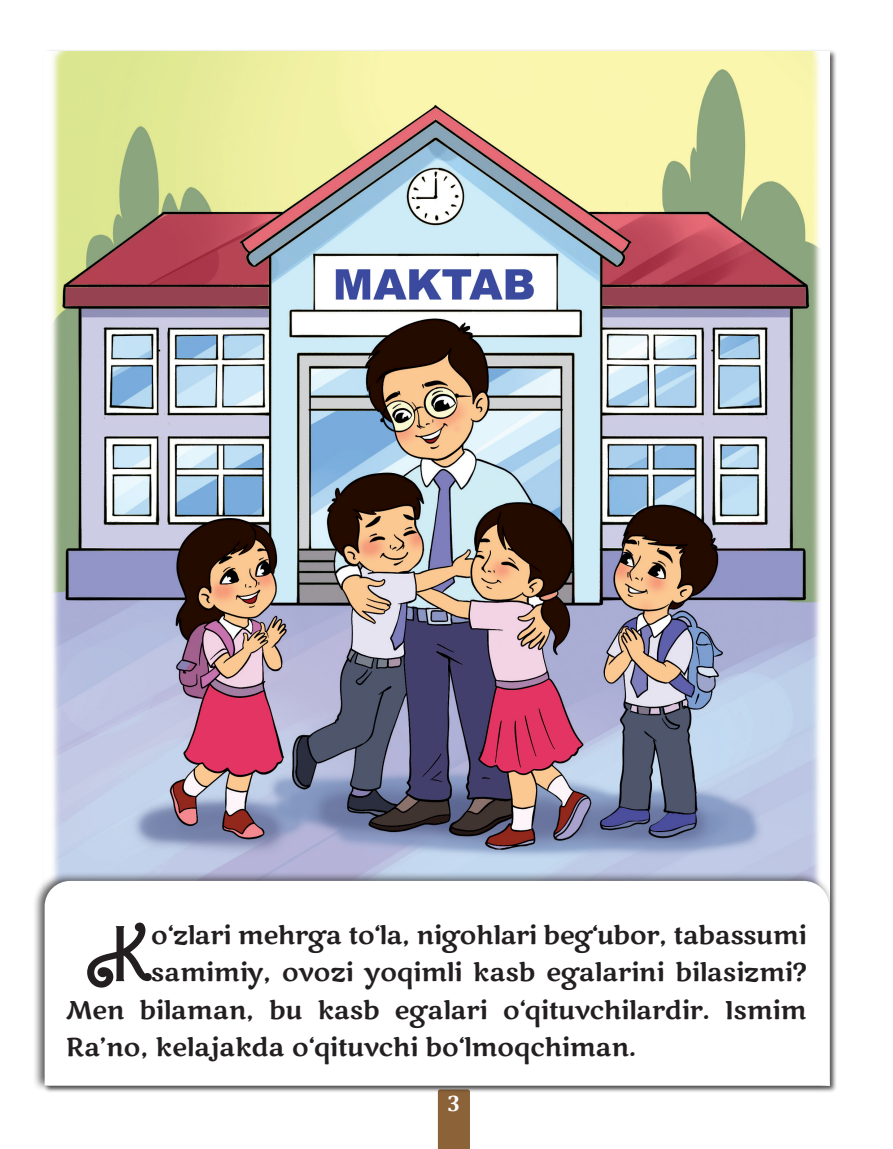
<style>
.page{position:relative;width:893px;height:1149px;background:#fff}
.page>*{position:absolute;margin:0;border:0;box-sizing:border-box;transform-origin:0 0}
.t1{font:81px "Bartex";color:#231f20}
.t2{font:25.5px "Marko One";letter-spacing:-.01em;color:#231f20}
.t3{font:700 22.5px "Cambria";color:#fff}
</style>
<div class="page">
<div style="left:438px;top:1092px;width:32px;height:56px;background:#8c6238"></div>
<img style="left:52px;top:51px;width:769px;height:819px">
<div style="left:33px;top:870px;width:800px;height:220px;background:#231f20;opacity:.75"></div>
<svg style="left:45px;top:880px;width:784px;height:204px"></svg>
<p class="t1" style="left:88px;top:914px;width:65px">K</p>
<p class="t2" style="left:151px;top:918px;width:657px">o‘zlari mehrga to‘la, nigohlari beg‘ubor, tabassumi</p>
<p class="t2" style="left:151px;top:955px;width:657px">samimiy, ovozi yoqimli kasb egalarini bilasizmi?</p>
<p class="t2" style="left:66px;top:993px;width:742px">Men bilaman, bu kasb egalari o‘qituvchilardir. Ismim</p>
<p class="t2" style="left:66px;top:1030px;width:572px">Ra’no, kelajakda o‘qituvchi bo‘lmoqchiman.</p>
<p class="t3" style="left:447px;top:1087px;width:15px">3</p>
</div>
